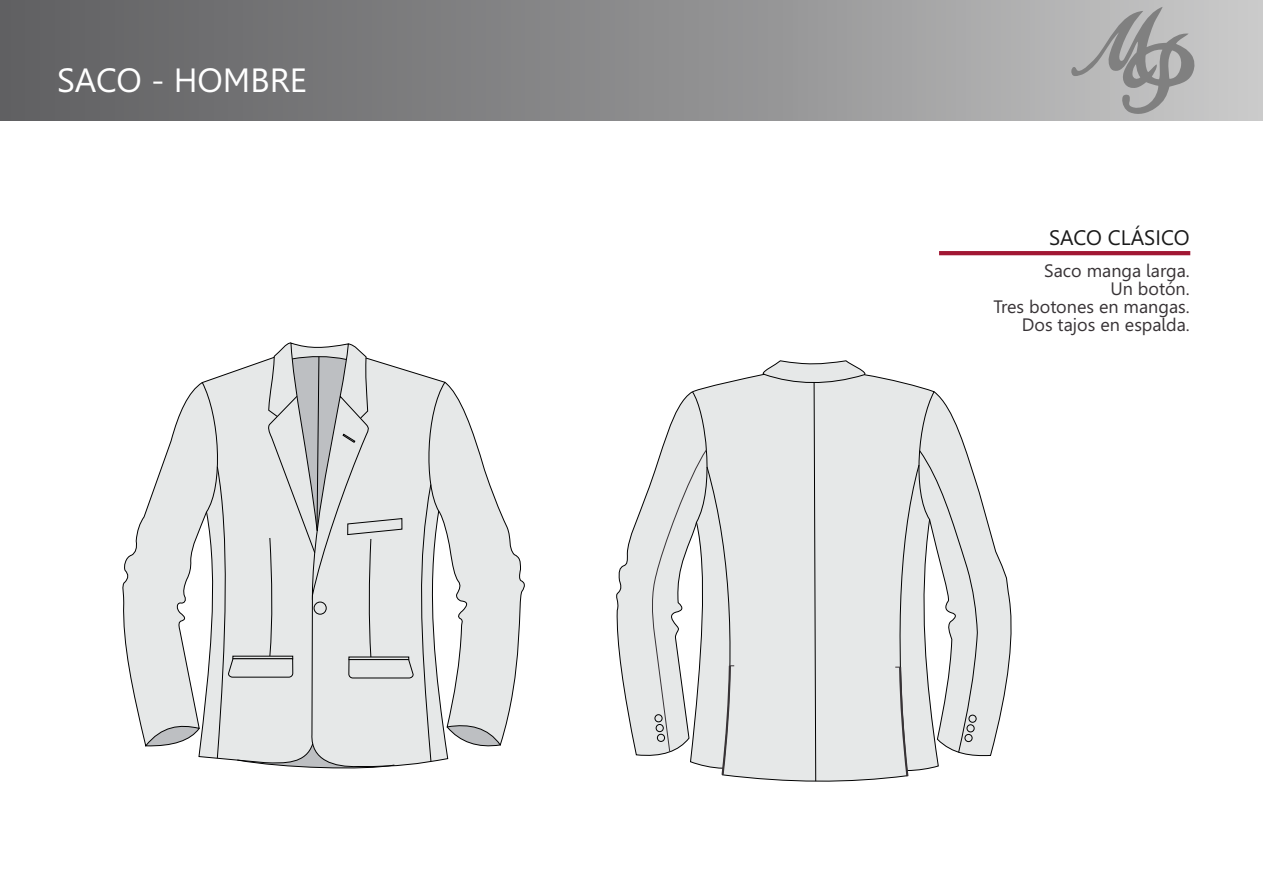
<style>
.page{position:relative;width:1263px;height:893px;background:#fff}
.page>*{position:absolute;margin:0;border:0;box-sizing:border-box;transform-origin:0 0}
.t1{font:33.6px "Leelawadee";color:#fff}
.t2{font:21px "Leelawadee";color:#1a1a1a}
.t3{font:18px/17.9px "Leelawadee";color:#383336;text-align:right}
</style>
<div class="page">
<hr style="left:939px;top:251px;width:251px;height:4px;background:#a11733">
<div style="left:0;top:0;width:1262px;height:121px;background:linear-gradient(to right,#5b5b5d,#c4c4c4)"></div>
<svg style="left:1070px;top:7px;width:126px;height:109px"></svg>
<svg style="left:693px;top:374px;width:246px;height:397px"></svg>
<div style="left:734px;top:464px;width:186px;height:317px;background:#e6e8e8"></div>
<div style="left:762px;top:360px;width:104px;height:422px;background:#e6e8e8"></div>
<svg style="left:918px;top:391px;width:94px;height:365px"></svg>
<svg style="left:968px;top:714px;width:9px;height:9px"></svg>
<div style="left:966px;top:724px;width:9px;height:8px;background:#e6e8e8;border:1px solid #000;border-radius:50%"></div>
<div style="left:964px;top:734px;width:9px;height:8px;background:#e6e8e8;border:1px solid #000;border-radius:50%"></div>
<svg style="left:198px;top:377px;width:18px;height:382px"></svg>
<svg style="left:122px;top:381px;width:86px;height:367px"></svg>
<svg style="left:216px;top:342px;width:309px;height:427px"></svg>
<svg style="left:616px;top:391px;width:118px;height:386px"></svg>
<svg style="left:895px;top:665px;width:15px;height:113px"></svg>
<h1 class="t1" style="left:57px;top:60px;width:251px">SACO - HOMBRE</h1>
<p class="t2" style="left:1049px;top:225px;width:142px">SACO CLÁSICO</p>
<p class="t3" style="left:993px;top:262px;width:198px">Saco manga larga.<br>Un botón.<br>Tres botones en mangas.<br>Dos tajos en espalda.</p>
</div>
